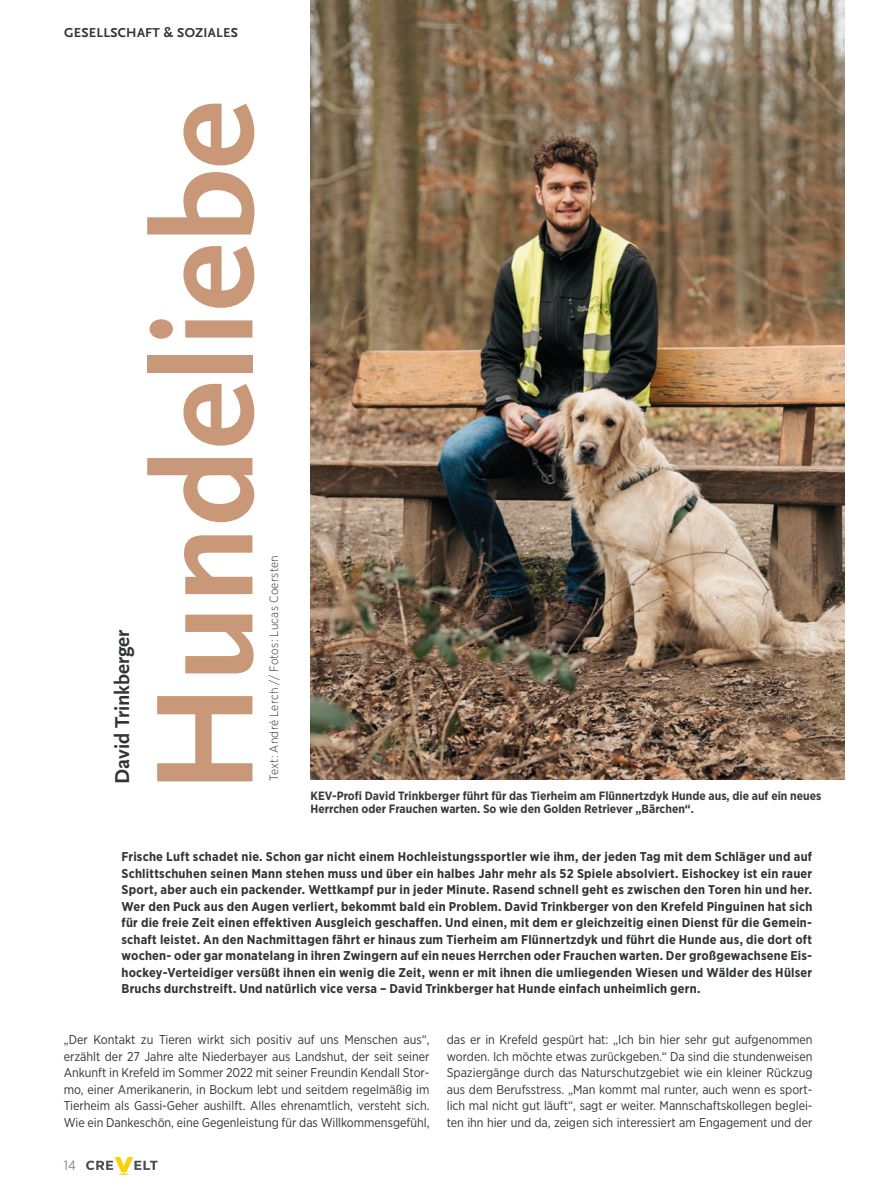
<style>
.page{position:relative;width:876px;height:1191px;background:#fff}
.page>*{position:absolute;margin:0;border:0;box-sizing:border-box;transform-origin:0 0}
.t1{font:700 144.45px "Scala Sans";color:#c99878}
.t2{font:700 21px "Scala Sans";color:#323434}
.t3{font:700 13.5px "Scala Sans";letter-spacing:.02em;color:#323434}
.t4{font:13.5px "Gotham Narrow";color:#86888a}
.t5{font:700 12.75px/16.5px "Gotham Narrow";letter-spacing:.015em;color:#323434;text-align:justify}
.t6{font:12.75px/16.5px "Gotham Narrow";color:#323434;text-align:justify}
.t7{font:700 12px "Gotham Narrow";color:#3a393b}
.t8{font:300 12px "Gotham Narrow";letter-spacing:.025em;color:#323434}
.s1{color:#323434}
</style>
<div class="page">
<svg style="left:86px;top:1157px;width:72px;height:17px"></svg>
<img style="left:310px;top:0;width:534px;height:779px">
<p class="t3" style="left:64px;top:26px;width:175px">GESELLSCHAFT &amp; SOZIALES</p>
<h2 class="t2" style="left:111px;top:784px;width:156px;rotate:-90deg">David Trinkberger</h2>
<h1 class="t1" style="left:128px;top:794px;width:695px;rotate:-90deg">Hundeliebe</h1>
<p class="t8" style="left:267px;top:781px;width:227px;rotate:-90deg">Text: André Lerch // Fotos: Lucas Coersten</p>
<p class="t7" style="left:310px;top:788px;width:512px">KEV-Profi David Trinkberger führt für das Tierheim am Flünnertzdyk Hunde aus, die auf ein neues</p>
<p class="t7" style="left:310px;top:801px;width:385px">Herrchen oder Frauchen warten. So wie den Golden Retriever <span class="s1">„</span>Bärchen<span class="s1">“</span>.</p>
<p class="t5" style="left:122px;top:848px;width:692px">Frische Luft schadet nie. Schon gar nicht einem Hochleistungssportler wie ihm, der jeden Tag mit dem Schläger und auf Schlittschuhen seinen Mann stehen muss und über ein halbes Jahr mehr als 52 Spiele absolviert. Eishockey ist ein rauer Sport, aber auch ein packender. Wettkampf pur in jeder Minute. Rasend schnell geht es zwischen den Toren hin und her.<br>Wer den Puck aus den Augen verliert, bekommt bald ein Problem. David Trinkberger von den Krefeld Pinguinen hat sich für die freie Zeit einen effektiven Ausgleich geschaffen. Und einen, mit dem er gleichzeitig einen Dienst für die Gemein&shy;schaft leistet. An den Nachmittagen fährt er hinaus zum Tierheim am Flünnertzdyk und führt die Hunde aus, die dort oft wochen- oder gar monatelang in ihren Zwingern auf ein neues Herrchen oder Frauchen warten. Der großgewachsene Eis&shy;hockey-Verteidiger versüßt ihnen ein wenig die Zeit, wenn er mit ihnen die umliegenden Wiesen und Wälder des Hülser Bruchs durchstreift. Und natürlich vice versa – David Trinkberger hat Hunde einfach unheimlich gern.</p>
<p class="t6" style="left:64px;top:1031px;width:367px">„Der Kontakt zu Tieren wirkt sich positiv auf uns Menschen aus“, erzählt der 27 Jahre alte Niederbayer aus Landshut, der seit seiner Ankunft in Krefeld im Sommer 2022 mit seiner Freundin Kendall Stor&shy;mo, einer Amerikanerin, in Bockum lebt und seitdem regelmäßig im Tierheim als Gassi-Geher aushilft. Alles ehrenamtlich, versteht sich.<br>Wie ein Dankeschön, eine Gegenleistung für das Willkommensgefühl,</p>
<p class="t6" style="left:447px;top:1031px;width:367px">das er in Krefeld gespürt hat: „Ich bin hier sehr gut aufgenommen worden. Ich möchte etwas zurückgeben.“ Da sind die stundenweisen Spaziergänge durch das Naturschutzgebiet wie ein kleiner Rückzug aus dem Berufsstress. „Man kommt mal runter, auch wenn es sport&shy;lich mal nicht gut läuft“, sagt er weiter. Mannschaftskollegen beglei&shy;ten ihn hier und da, zeigen sich interessiert am Engagement und der</p>
<p class="t4" style="left:64px;top:1156px;width:14px">14</p>
</div>
